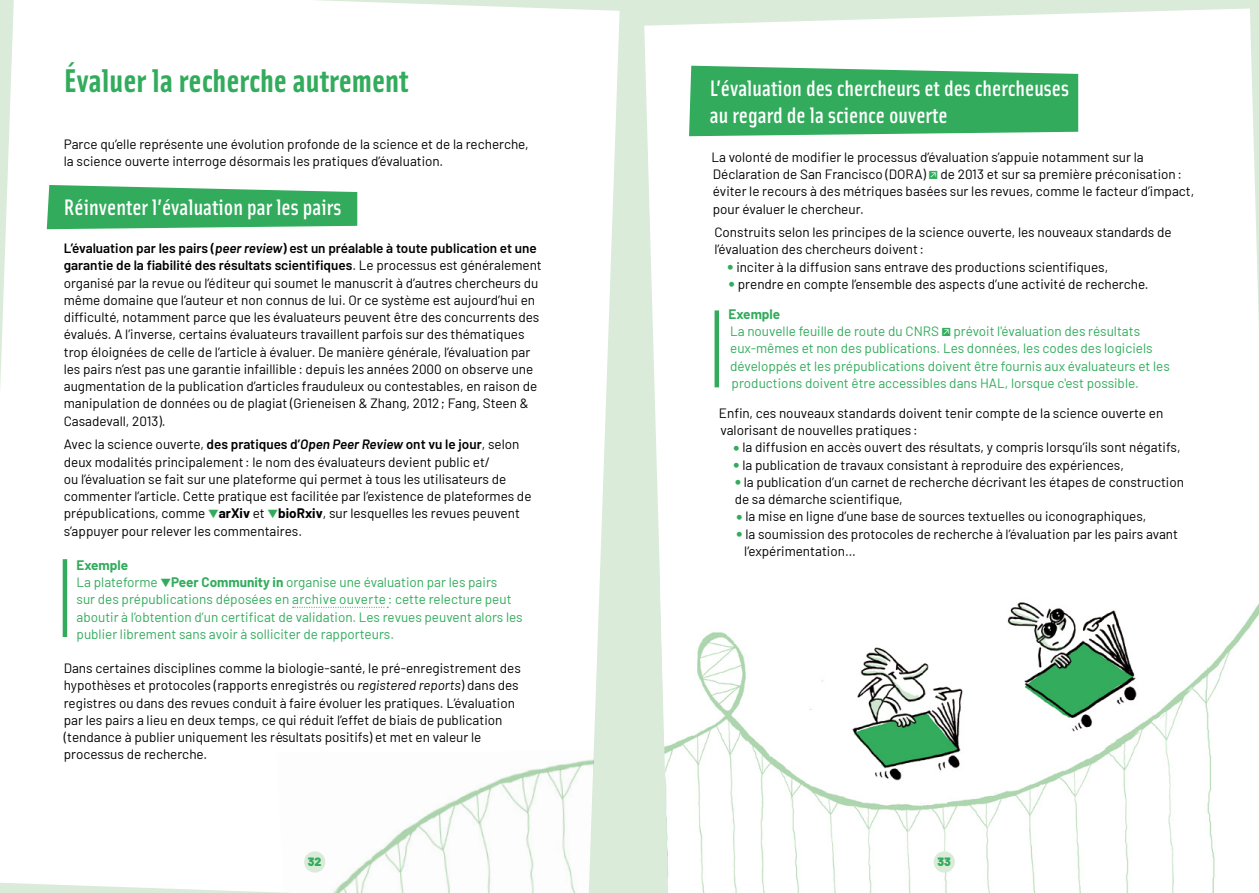
<style>
.page{position:relative;width:1259px;height:893px;background:#daebd9}
.page>*{position:absolute;margin:0;border:0;box-sizing:border-box;transform-origin:0 0}
.Titre_1A{font:700 33px "Solex";color:#32ac5c}
.titre1_02_brique{font:500 22.5px/27px "Solex";color:#fff}
.text_COU_02{font:13.5px/17.2px "Barlow";color:#000}
.text_COU_02-2{font:13.5px/17.2px "Barlow";color:#32ac5c}
.text_COU_02-3{font:700 13.5px "Barlow";color:#32ac5c}
.t1{font:900 12px "Barlow";color:#32ac5c}
.s1{font-weight:600}
.s2{font-weight:600;font-style:italic}
.s3{color:#32ac5c}
.s4{font-weight:700}
.s5{font-style:italic}
.s6{font-family:"Lien Externe";font-size:18px;color:#32ac5c}
.s7{font-size:21px;color:#32ac5c}
.s8{font-family:"Lien Externe";font-size:18px}
</style>
<div class="page">
<div style="left:644px;top:9px;width:615px;height:578px;background:#fff"></div>
<div style="left:0;top:0;width:619px;height:893px;background:#fff"></div>
<svg style="left:47px;top:185px;width:310px;height:44px;background:#49b56e"></svg>
<svg style="left:293px;top:607px;width:95px;height:1px"></svg>
<svg style="left:689px;top:66px;width:389px;height:70px;background:#43b369"></svg>
<div style="left:714px;top:310px;width:5px;height:77px;background:#32ac5c"></div>
<hr style="left:63px;top:559px;width:4px;height:78px;background:#32ac5c">
<img style="left:660px;top:587px;width:599px;height:306px">
<div style="left:933px;top:851px;width:22px;height:22px;background:#daebd9;border-radius:50%"></div>
<img style="left:276px;top:751px;width:318px;height:142px">
<div style="left:304px;top:851px;width:21px;height:22px;background:#daebd9;border-radius:50%"></div>
<p class="Titre_1A" style="left:64px;top:59px;width:346px">Évaluer la recherche autrement</p>
<p class="text_COU_02" style="left:64px;top:135px;width:466px">Parce qu’elle représente une évolution profonde de la science et de la recherche, la science ouverte interroge désormais les pratiques d’évaluation.</p>
<p class="titre1_02_brique" style="left:64px;top:192px;width:279px">Réinventer l’évaluation par les pairs</p>
<p class="text_COU_02" style="left:64px;top:239px;width:479px"><span class="s1">L’évaluation par les pairs (</span><span class="s2">peer review</span><span class="s1">) est un préalable à toute publication et une garantie de la fiabilité des résultats scientifiques</span>. Le processus est généralement organisé par la revue ou l’éditeur qui soumet le manuscrit à d’autres chercheurs du même domaine que l’auteur et non connus de lui. Or ce système est aujourd’hui en difficulté, notamment parce que les évaluateurs peuvent être des concurrents des évalués. A l’inverse, certains évaluateurs travaillent parfois sur des thématiques trop éloignées de celle de l’article à évaluer. De manière générale, l’évaluation par les pairs n’est pas une garantie infaillible: depuis les années 2000 on observe une augmentation de la publication d’articles frauduleux ou contestables, en raison de manipulation de données ou de plagiat (Grieneisen &amp; Zhang, 2012; Fang, Steen &amp; Casadevall, 2013).</p>
<p class="text_COU_02" style="left:64px;top:435px;width:469px">Avec la science ouverte, <span class="s1">des pratiques d’</span><span class="s2">Open Peer Review</span> <span class="s1">ont vu le jour</span>, selon deux modalités principalement: le nom des évaluateurs devient public et/<br>ou l’évaluation se fait sur une plateforme qui permet à tous les utilisateurs de commenter l’article. Cette pratique est facilitée par l’existence de plateformes de prépublications, comme <span class="s3">▼</span><span class="s4">arXiv</span> et <span class="s3">▼</span><span class="s4">bioRxiv</span>, sur lesquelles les revues peuvent s’appuyer pour relever les commentaires.</p>
<p class="text_COU_02-2" style="left:77px;top:555px;width:448px"><span class="s4">Exemple<br></span>La plateforme ▼<span class="s4">Peer Community in</span> organise une évaluation par les pairs<br>sur des prépublications déposées en archive ouverte: cette relecture peut aboutir à l’obtention d’un certificat de validation. Les revues peuvent alors les publier librement sans avoir à solliciter de rapporteurs.</p>
<p class="text_COU_02" style="left:64px;top:658px;width:458px">Dans certaines disciplines comme la biologie-santé, le pré-enregistrement des hypothèses et protocoles (rapports enregistrés ou <span class="s5">registered reports</span>) dans des registres ou dans des revues conduit à faire évoluer les pratiques. L’évaluation par les pairs a lieu en deux temps, ce qui réduit l’effet de biais de publication (tendance à publier uniquement les résultats positifs) et met en valeur le processus de recherche.</p>
<p class="titre1_02_brique" style="left:710px;top:74px;width:360px">L’évaluation des chercheurs et des chercheuses au regard de la science ouverte</p>
<p class="text_COU_02" style="left:711px;top:147px;width:484px">La volonté de modifier le processus d’évaluation s’appuie notamment sur la Déclaration de San Francisco (DORA) <span class="s6">a</span> de 2013 et sur sa première préconisation: éviter le recours à des métriques basées sur les revues, comme le facteur d’impact, pour évaluer le chercheur.</p>
<p class="text_COU_02" style="left:714px;top:223px;width:459px">Construits selon les principes de la science ouverte, les nouveaux standards de l’évaluation des chercheurs doivent:</p>
<p class="text_COU_02" style="left:727px;top:257px;width:383px"><span class="s7">•</span> inciter à la diffusion sans entrave des productions scientifiques,</p>
<p class="text_COU_02" style="left:728px;top:274px;width:421px"><span class="s7">•</span> prendre en compte l’ensemble des aspects d’une activité de recherche.</p>
<p class="text_COU_02-3" style="left:728px;top:304px;width:53px">Exemple</p>
<p class="text_COU_02-2" style="left:730px;top:322px;width:441px">La nouvelle feuille de route du CNRS <span class="s8">a</span> prévoit l'évaluation des résultats eux-mêmes et non des publications. Les données, les codes des logiciels développés et les prépublications doivent être fournis aux évaluateurs et les productions doivent être accessibles dans HAL, lorsque c'est possible.</p>
<p class="text_COU_02" style="left:719px;top:403px;width:446px">Enfin, ces nouveaux standards doivent tenir compte de la science ouverte en valorisant de nouvelles pratiques :</p>
<p class="text_COU_02" style="left:733px;top:438px;width:449px"><span class="s7">•</span> la diffusion en accès ouvert des résultats, y compris lorsqu’ils sont négatifs,</p>
<p class="text_COU_02" style="left:733px;top:455px;width:392px"><span class="s7">•</span> la publication de travaux consistant à reproduire des expériences,</p>
<p class="text_COU_02" style="left:734px;top:472px;width:451px"><span class="s7">•</span> la publication d’un carnet de recherche décrivant les étapes de construction de sa démarche scientifique,</p>
<p class="text_COU_02" style="left:736px;top:507px;width:412px"><span class="s7">•</span> la mise en ligne d’une base de sources textuelles ou iconographiques,</p>
<p class="text_COU_02" style="left:744px;top:524px;width:435px;text-indent:-8px"><span class="s7">•</span> la soumission des protocoles de recherche à l’évaluation par les pairs avant l’expérimentation…</p>
<p class="t1" style="left:308px;top:853px;width:15px">32</p>
<p class="t1" style="left:937px;top:853px;width:15px">33</p>
</div>
